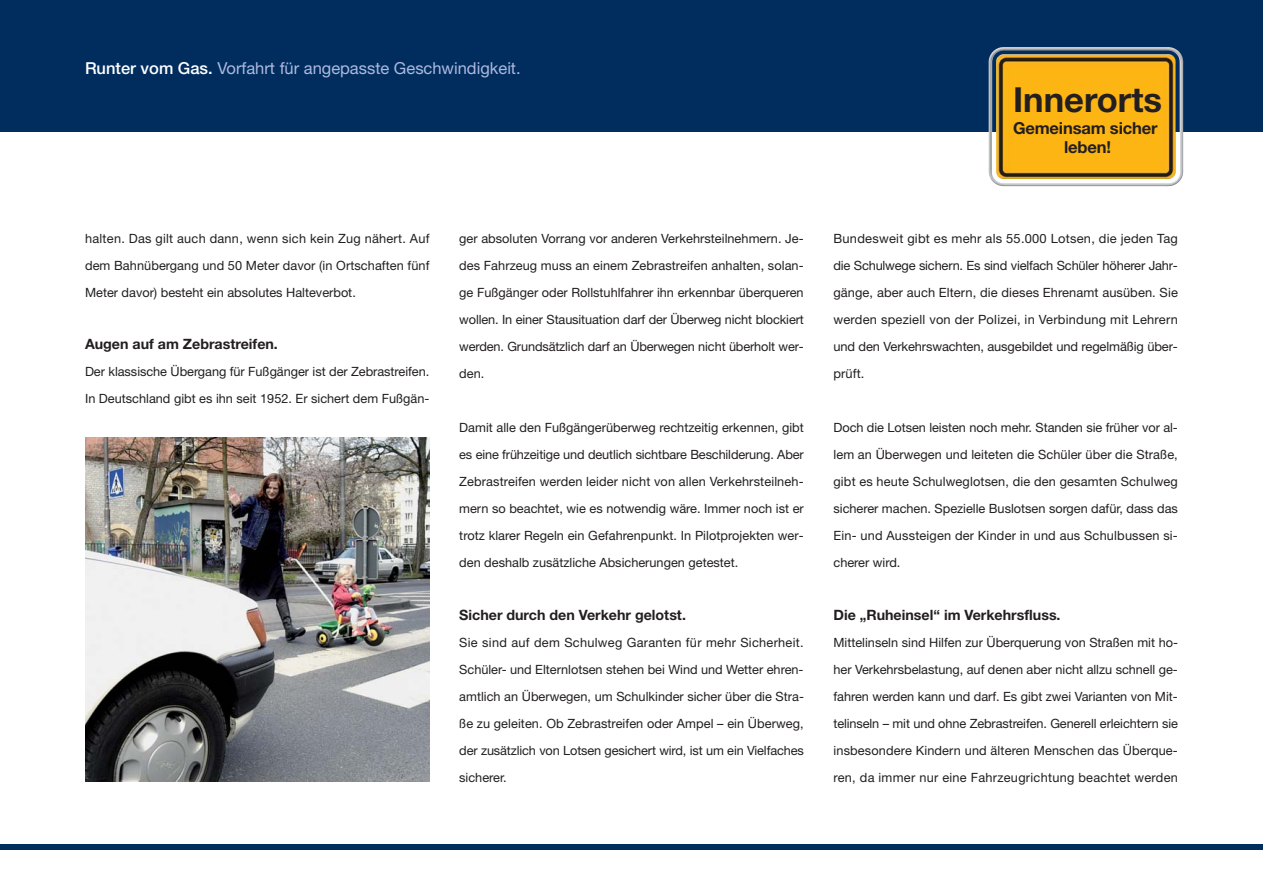
<style>
.page{position:relative;width:1263px;height:893px;background:#fff}
.page>*{position:absolute;margin:0;border:0;box-sizing:border-box;transform-origin:0 0}
.t1{font:700 34.5px "Helvetica Neue";color:#231f20}
.t2{font:700 16.65px/19.2px "Helvetica Neue";letter-spacing:-.01em;color:#231f20;text-align:center}
.t3{font:16.5px "Helvetica Neue";color:#aeb9df}
.t4{font:700 14.25px "Helvetica Neue";color:#231f20}
.t5{font:12.75px/27px "Helvetica Neue";color:#231f20;text-align:justify}
.s1{font-weight:500;color:#fff}
</style>
<div class="page">
<div style="left:0;top:0;width:1263px;height:132px;background:#002d5e"></div>
<img style="left:85px;top:438px;width:344px;height:343px">
<img style="left:1003px;top:47px;width:180px;height:134px">
<div style="left:0;top:844px;width:1263px;height:6px;background:#002d5e"></div>
<p class="t3" style="left:85px;top:62px;width:437px"><span class="s1">Runter vom Gas.</span> Vorfahrt für angepasste Geschwindigkeit.</p>
<h1 class="t1" style="left:1013px;top:88px;width:151px">Innerorts</h1>
<h2 class="t2" style="left:1013px;top:120px;width:146px">Gemeinsam sicher leben!</h2>
<p class="t5" style="left:85px;top:226px;width:346px">halten. Das gilt auch dann, wenn sich kein Zug nähert. Auf dem Bahnübergang und 50 Meter davor (in Ortschaften fünf Meter davor) besteht ein absolutes Halteverbot.</p>
<p class="t4" style="left:85px;top:339px;width:194px">Augen auf am Zebrastreifen.</p>
<p class="t5" style="left:85px;top:360px;width:346px">Der klassische Übergang für Fußgänger ist der Zebrastreifen.<br>In Deutschland gibt es ihn seit 1952. Er sichert dem Fußgän-</p>
<p class="t5" style="left:459px;top:226px;width:346px">ger absoluten Vorrang vor anderen Verkehrsteilnehmern. Je&shy;des Fahrzeug muss an einem Zebrastreifen anhalten, solan&shy;ge Fußgänger oder Rollstuhlfahrer ihn erkennbar überqueren wollen. In einer Stausituation darf der Überweg nicht blockiert werden. Grundsätzlich darf an Überwegen nicht überholt wer&shy;den.</p>
<p class="t5" style="left:459px;top:415px;width:346px">Damit alle den Fußgängerüberweg rechtzeitig erkennen, gibt es eine frühzeitige und deutlich sichtbare Beschilderung. Aber Zebrastreifen werden leider nicht von allen Verkehrsteilneh&shy;mern so beachtet, wie es notwendig wäre. Immer noch ist er trotz klarer Regeln ein Gefahrenpunkt. In Pilotprojekten wer&shy;den deshalb zusätzliche Absicherungen getestet.</p>
<p class="t4" style="left:459px;top:609px;width:228px">Sicher durch den Verkehr gelotst.</p>
<p class="t5" style="left:459px;top:630px;width:346px">Sie sind auf dem Schulweg Garanten für mehr Sicherheit.<br>Schüler- und Elternlotsen stehen bei Wind und Wetter ehren&shy;amtlich an Überwegen, um Schulkinder sicher über die Stra&shy;ße zu geleiten. Ob Zebrastreifen oder Ampel – ein Überweg, der zusätzlich von Lotsen gesichert wird, ist um ein Vielfaches sicherer.</p>
<p class="t5" style="left:833px;top:226px;width:346px">Bundesweit gibt es mehr als 55.000 Lotsen, die jeden Tag die Schulwege sichern. Es sind vielfach Schüler höherer Jahr&shy;gänge, aber auch Eltern, die dieses Ehrenamt ausüben. Sie werden speziell von der Polizei, in Verbindung mit Lehrern und den Verkehrswachten, ausgebildet und regelmäßig über&shy;prüft.</p>
<p class="t5" style="left:833px;top:415px;width:346px">Doch die Lotsen leisten noch mehr. Standen sie früher vor al&shy;lem an Überwegen und leiteten die Schüler über die Straße, gibt es heute Schulweglotsen, die den gesamten Schulweg sicherer machen. Spezielle Buslotsen sorgen dafür, dass das Ein- und Aussteigen der Kinder in und aus Schulbussen si&shy;cherer wird.</p>
<p class="t4" style="left:833px;top:609px;width:229px">Die „Ruheinsel“ im Verkehrsfluss.</p>
<p class="t5" style="left:833px;top:630px;width:346px">Mittelinseln sind Hilfen zur Überquerung von Straßen mit ho&shy;her Verkehrsbelastung, auf denen aber nicht allzu schnell ge&shy;fahren werden kann und darf. Es gibt zwei Varianten von Mit&shy;telinseln – mit und ohne Zebrastreifen. Generell erleichtern sie insbesondere Kindern und älteren Menschen das Überque&shy;ren, da immer nur eine Fahrzeugrichtung beachtet werden</p>
</div>
